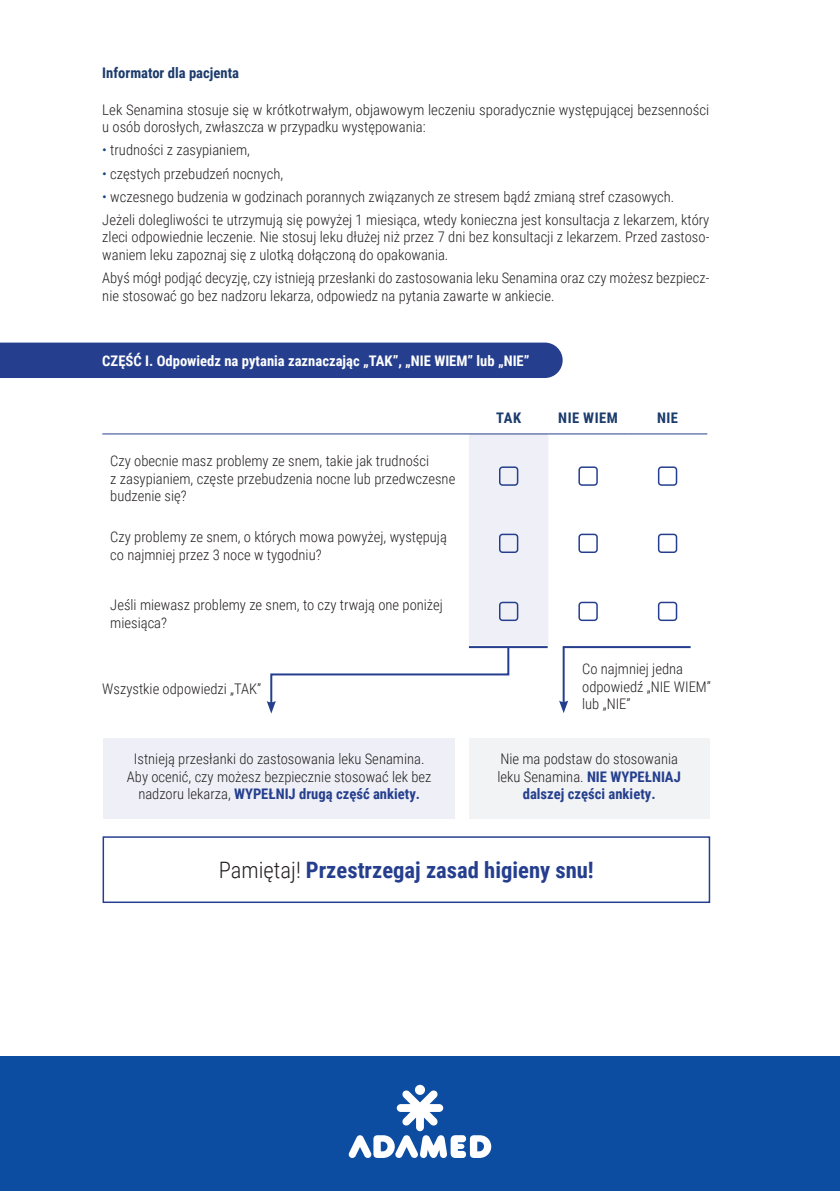
<style>
.page{position:relative;width:840px;height:1191px;background:#fff}
.page>*{position:absolute;margin:0;border:0;box-sizing:border-box;transform-origin:0 0}
.body_copy{font:700 22.6px "Roboto Condensed";color:#253f8e}
.body_copy-2{font:300 14.6px/17.6px "Roboto Condensed";color:#231f20}
.body_reg{font:300 14.6px/17.6px "Roboto Condensed";color:#231f20;text-align:center}
.t1{font:700 14.6px "Roboto Condensed";color:#fff}
.t2{font:700 14.6px "Roboto Condensed";color:#1b3b6b}
.s1{color:#114288}
.s2{font-weight:700;color:#253f8e}
.s3{font-weight:300;color:#231f20}
</style>
<div class="page">
<div style="left:0;top:342px;width:562px;height:36px;background:#253f8e"></div>
<div style="left:103px;top:737px;width:352px;height:81px;background:#eff0f7"></div>
<div style="left:102px;top:836px;width:607px;height:67px;border:2px solid #253f8e"></div>
<div style="left:468px;top:737px;width:241px;height:81px;background:#f2f3f4"></div>
<hr style="left:102px;top:433px;width:366px;height:1px;background:#253f8e">
<hr style="left:468px;top:433px;width:80px;height:1px;background:#253f8e">
<hr style="left:548px;top:433px;width:79px;height:1px;background:#253f8e">
<hr style="left:627px;top:433px;width:80px;height:1px;background:#253f8e">
<div style="left:578px;top:466px;width:19px;height:20px;border:2px solid #253f8e;border-radius:3px"></div>
<div style="left:657px;top:466px;width:20px;height:20px;border:2px solid #253f8e;border-radius:3px"></div>
<div style="left:578px;top:533px;width:19px;height:20px;border:2px solid #253f8e;border-radius:3px"></div>
<div style="left:657px;top:533px;width:20px;height:20px;border:2px solid #253f8e;border-radius:3px"></div>
<div style="left:578px;top:601px;width:19px;height:20px;border:2px solid #253f8e;border-radius:3px"></div>
<div style="left:657px;top:601px;width:20px;height:20px;border:2px solid #253f8e;border-radius:3px"></div>
<hr style="left:562px;top:646px;width:128px;height:2px;background:#253f8e">
<svg style="left:266px;top:434px;width:282px;height:279px"></svg>
<hr style="left:562px;top:646px;width:2px;height:57px;background:#253f8e">
<svg style="left:559px;top:700px;width:9px;height:13px"></svg>
<div style="left:0;top:1056px;width:839px;height:135px;background:#0d4da1"></div>
<svg style="left:348px;top:1084px;width:143px;height:74px"></svg>
<p class="t2" style="left:102px;top:63px;width:138px">Informator dla pacjenta</p>
<p class="body_copy-2" style="left:102px;top:100px;width:608px">Lek Senamina stosuje się w krótkotrwałym, objawowym leczeniu sporadycznie występującej bezsenności u osób dorosłych, zwłaszcza w przypadku występowania:</p>
<p class="body_copy-2" style="left:102px;top:141px;width:149px"><span class="s1">•</span> trudności z zasypianiem,</p>
<p class="body_copy-2" style="left:102px;top:164px;width:182px"><span class="s1">•</span> częstych przebudzeń nocnych,</p>
<p class="body_copy-2" style="left:102px;top:187px;width:573px"><span class="s1">•</span> wczesnego budzenia w godzinach porannych związanych ze stresem bądź zmianą stref czasowych.</p>
<p class="body_copy-2" style="left:102px;top:210px;width:608px;text-align:justify">Jeżeli dolegliwości te utrzymują się powyżej 1 miesiąca, wtedy konieczna jest konsultacja z lekarzem, który zleci odpowiednie leczenie. Nie stosuj leku dłużej niż przez 7 dni bez konsultacji z lekarzem. Przed zastoso&shy;waniem leku zapoznaj się z ulotką dołączoną do opakowania.</p>
<p class="body_copy-2" style="left:102px;top:269px;width:608px">Abyś mógł podjąć decyzję, czy istnieją przesłanki do zastosowania leku Senamina oraz czy możesz bezpiecz&shy;nie stosować go bez nadzoru lekarza, odpowiedz na pytania zawarte w ankiecie.</p>
<p class="t1" style="left:102px;top:351px;width:428px">CZĘŚĆ I. Odpowiedz na pytania zaznaczając „TAK”, „NIE WIEM” lub „NIE”</p>
<p class="body_copy-2" style="left:110px;top:452px;width:346px">Czy obecnie masz problemy ze snem, takie jak trudności<br>z zasypianiem, częste przebudzenia nocne lub przedwczesne budzenie się?</p>
<p class="body_copy-2" style="left:110px;top:527px;width:338px">Czy problemy ze snem, o których mowa powyżej, występują co najmniej przez 3 noce w tygodniu?</p>
<p class="body_copy-2" style="left:110px;top:596px;width:334px">Jeśli miewasz problemy ze snem, to czy trwają one poniżej miesiąca?</p>
<p class="body_copy-2" style="left:102px;top:679px;width:160px">Wszystkie odpowiedzi „TAK”</p>
<p class="t2" style="left:496px;top:407px;width:26px">TAK</p>
<p class="t2" style="left:558px;top:407px;width:61px">NIE WIEM</p>
<p class="t2" style="left:656px;top:407px;width:23px">NIE</p>
<p class="body_copy-2" style="left:582px;top:659px;width:130px">Co najmniej jedna odpowiedź „NIE WIEM” lub „NIE”</p>
<p class="body_reg" style="left:127px;top:750px;width:306px">Istnieją przesłanki do zastosowania leku Senamina.<br>Aby ocenić, czy możesz bezpiecznie stosować lek bez nadzoru lekarza, <span class="s2">WYPEŁNIJ drugą część ankiety.</span></p>
<p class="body_reg" style="left:497px;top:750px;width:185px">Nie ma podstaw do stosowania leku Senamina. <span class="s2">NIE WYPEŁNIAJ dalszej części ankiety.</span></p>
<p class="body_copy" style="left:219px;top:853px;width:376px"><span class="s3">Pamiętaj!</span> Przestrzegaj zasad higieny snu!</p>
</div>
